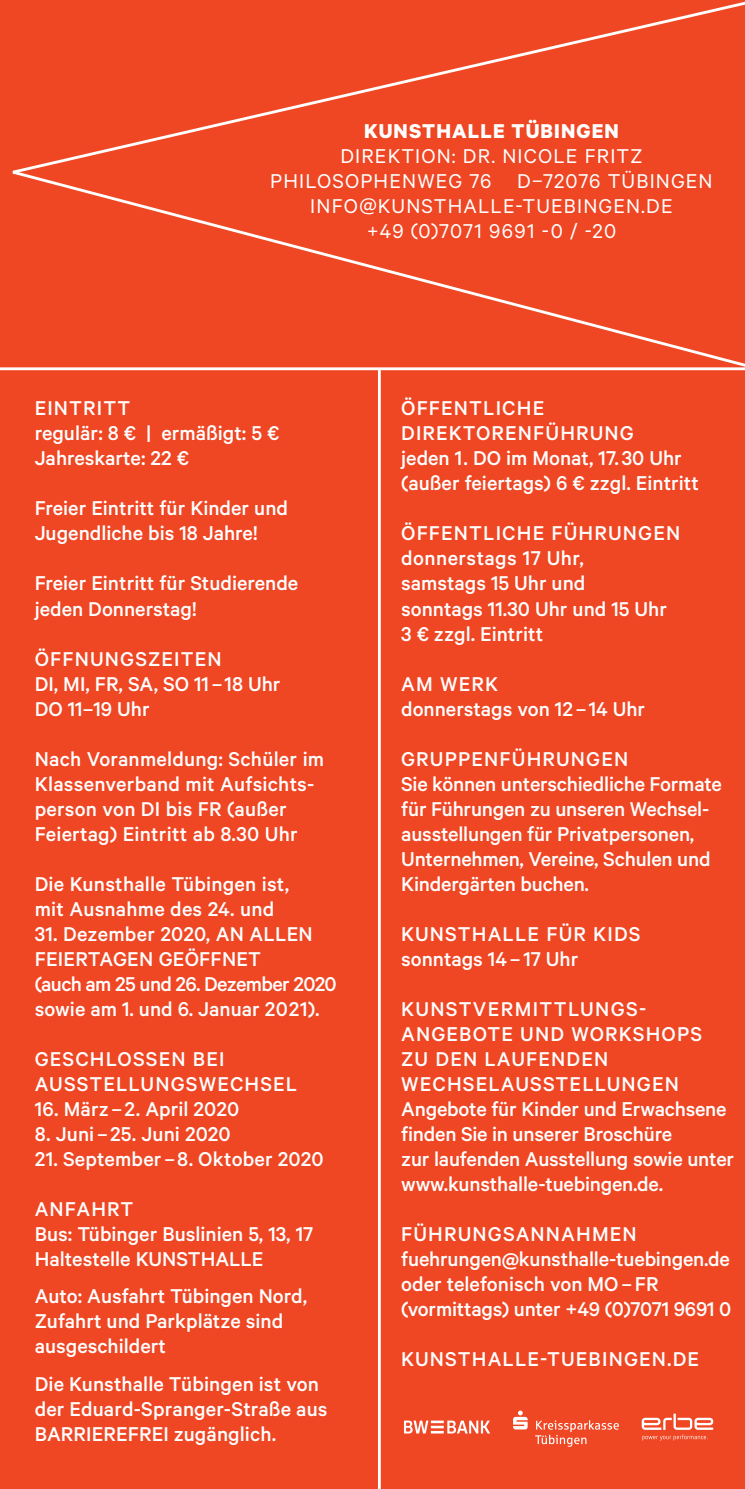
<style>
.page{position:relative;width:745px;height:1489px;background:#fff}
.page>*{position:absolute;margin:0;border:0;box-sizing:border-box;transform-origin:0 0}
.t1{font:500 22.5px/25px "Calibre";color:#fff}
.t2{font:22.5px/25px "Calibre";letter-spacing:.05em;color:#fff;text-align:center}
.t3{font:500 22.5px/25px "Calibre";letter-spacing:.05em;color:#fff}
.t4{font:500 22.5px/25px "Calibre";letter-spacing:.04em;color:#fff}
.t5{font:700 22.5px "Calibre";letter-spacing:.05em;color:#fff}
</style>
<div class="page">
<div style="left:0;top:0;width:744px;height:1488px;background:#ef4623"></div>
<svg style="left:0;top:2px;width:744px;height:369px"></svg>
<hr style="left:377px;top:368px;width:3px;height:1120px;background:#fff">
<svg style="left:513px;top:1410px;width:14px;height:19px"></svg>
<svg style="left:535px;top:1420px;width:83px;height:26px"></svg>
<svg style="left:404px;top:1420px;width:86px;height:13px"></svg>
<svg style="left:641px;top:1413px;width:71px;height:27px"></svg>
<p class="t5" style="left:364px;top:117px;width:256px">KUNSTHALLE TÜBINGEN</p>
<p class="t2" style="left:270px;top:142px;width:443px">DIREKTION: DR. NICOLE FRITZ<br>PHILOSOPHENWEG 76 D–72076 TÜBINGEN<br>INFO@KUNSTHALLE-TUEBINGEN.DE<br>+49 (0)7071 9691 -0 / -20</p>
<p class="t1" style="left:35px;top:395px;width:246px">EINTRITT<br>regulär: 8 € | ermäßigt: 5 €<br>Jahreskarte: 22 €</p>
<p class="t1" style="left:35px;top:495px;width:254px">Freier Eintritt für Kinder und<br>Jugendliche bis 18 Jahre!</p>
<p class="t1" style="left:35px;top:570px;width:265px">Freier Eintritt für Studierende jeden Donnerstag!</p>
<p class="t1" style="left:35px;top:645px;width:247px">ÖFFNUNGSZEITEN<br>DI, MI, FR, SA, SO 11 –18 Uhr<br>DO 11–19 Uhr</p>
<p class="t1" style="left:35px;top:745px;width:291px">Nach Voranmeldung: Schüler im<br>Klassenverband mit Aufsichts&shy;person von DI bis FR (außer<br>Feiertag) Eintritt ab 8.30 Uhr</p>
<p class="t1" style="left:35px;top:870px;width:256px">Die Kunsthalle Tübingen ist, mit Ausnahme des 24. und</p>
<p class="t1" style="left:35px;top:920px;width:303px">31. Dezember 2020, AN ALLEN<br>FEIERTAGEN GEÖFFNET<br>(auch am 25 und 26. Dezember 2020 sowie am 1. und 6. Januar 2021).</p>
<p class="t3" style="left:35px;top:1045px;width:264px">GESCHLOSSEN BEI<br>AUSSTELLUNGSWECHSEL</p>
<p class="t1" style="left:35px;top:1095px;width:206px">16. März –2. April 2020</p>
<p class="t1" style="left:35px;top:1120px;width:197px">8. Juni –25. Juni 2020</p>
<p class="t1" style="left:35px;top:1145px;width:290px">21. September –8. Oktober 2020</p>
<p class="t1" style="left:35px;top:1195px;width:280px">ANFAHRT<br>Bus: Tübinger Buslinien 5, 13, 17<br>Haltestelle KUNSTHALLE</p>
<p class="t1" style="left:35px;top:1282px;width:274px">Auto: Ausfahrt Tübingen Nord,<br>Zufahrt und Parkplätze sind ausgeschildert</p>
<p class="t1" style="left:35px;top:1370px;width:294px">Die Kunsthalle Tübingen ist von der Eduard-Spranger-Straße aus<br>BARRIEREFREI zugänglich.</p>
<p class="t1" style="left:401px;top:395px;width:299px">ÖFFENTLICHE<br>DIREKTORENFÜHRUNG<br>jeden 1. DO im Monat, 17. 30 Uhr (außer feiertags) 6 € zzgl. Eintritt</p>
<p class="t1" style="left:401px;top:520px;width:280px">ÖFFENTLICHE FÜHRUNGEN donnerstags 17 Uhr,<br>samstags 15 Uhr und<br>sonntags 11.30 Uhr und 15 Uhr<br>3 € zzgl. Eintritt</p>
<p class="t1" style="left:401px;top:670px;width:245px">AM WERK<br>donnerstags von 12 –14 Uhr</p>
<p class="t1" style="left:401px;top:745px;width:322px">GRUPPENFÜHRUNGEN<br>Sie können unterschiedliche Formate für Führungen zu unseren Wechsel&shy;ausstellungen für Privatpersonen,<br>Unternehmen, Vereine, Schulen und<br>Kindergärten buchen.</p>
<p class="t4" style="left:401px;top:920px;width:241px">KUNSTHALLE FÜR KIDS sonntags 14– 17 Uhr</p>
<p class="t1" style="left:401px;top:995px;width:334px">KUNSTVERMITTLUNGS-<br>ANGEBOTE UND WORKSHOPS<br>ZU DEN LAUFENDEN<br>WECHSELAUSSTELLUNGEN<br>Angebote für Kinder und Erwachsene finden Sie in unserer Broschüre<br>zur laufenden Ausstellung sowie unter www.kunsthalle-tuebingen.de.</p>
<p class="t1" style="left:401px;top:1220px;width:331px">FÜHRUNGSANNAHMEN fuehrungen@kunsthalle-tuebingen.de oder telefonisch von MO– FR (vormittags) unter +49 (0)7071 9691 0</p>
<p class="t3" style="left:401px;top:1345px;width:299px">KUNSTHALLE-TUEBINGEN.DE</p>
</div>
